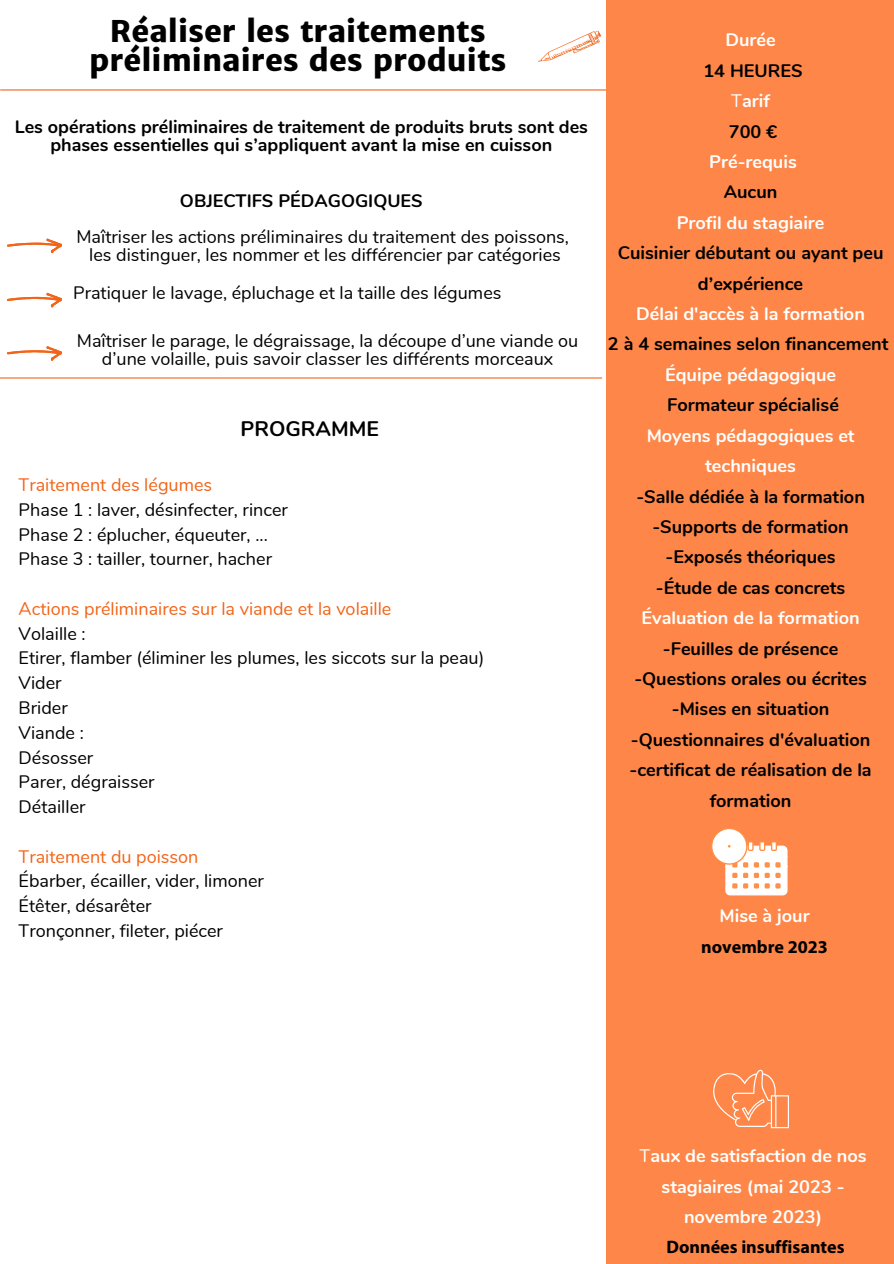
<style>
.page{position:relative;width:894px;height:1264px;background:#fff}
.page>*{position:absolute;margin:0;border:0;box-sizing:border-box;transform-origin:0 0}
.t1{font:800 30px/29.2px "Merriweather Sans";color:#000;text-align:center}
.t2{font:700 21px "Nunito";color:#000}
.t3{font:700 18.15px/30.5px "Nunito";color:#000;text-align:center}
.t4{font:700 18.15px/30.5px "Nunito";color:#fff;text-align:center}
.t5{font:700 18.15px "Myriad Pro";color:#000}
.t6{font:18px/24.8px "Nunito";color:#000}
.t7{font:700 18px/18px "Nunito";color:#000;text-align:center}
.t8{font:18px "Nunito";color:#f26419}
.s1{font-weight:400;color:#fff}
.s2{color:#fff}
.s3{font-weight:400}
</style>
<div class="page">
<hr style="left:1px;top:89px;width:892px;height:1px;background:#f26419">
<svg style="left:7px;top:238px;width:55px;height:15px"></svg>
<hr style="left:0;top:377px;width:601px;height:1px;background:#f26419">
<div style="left:606px;top:0;width:287px;height:1263px;background:#fd8648"></div>
<svg style="left:538px;top:31px;width:63px;height:31px"></svg>
<svg style="left:7px;top:346px;width:55px;height:15px"></svg>
<svg style="left:7px;top:293px;width:55px;height:14px"></svg>
<svg style="left:711px;top:828px;width:76px;height:67px"></svg>
<svg style="left:713px;top:1069px;width:75px;height:59px"></svg>
<h1 class="t1" style="left:89px;top:16px;width:419px">Réaliser les traitements préliminaires des produits</h1>
<p class="t7" style="left:15px;top:118px;width:574px">Les opérations préliminaires de traitement de produits bruts sont des phases essentielles qui s’appliquent avant la mise en cuisson</p>
<p class="t7" style="left:180px;top:192px;width:244px">OBJECTIFS PÉDAGOGIQUES</p>
<p class="t6" style="left:76px;top:228px;width:494px;line-height:18px;text-align:center">Maîtriser les actions préliminaires du traitement des poissons, les distinguer, les nommer et les différencier par catégories</p>
<p class="t6" style="left:73px;top:281px;width:430px">Pratiquer le lavage, épluchage et la taille des légumes</p>
<p class="t6" style="left:77px;top:332px;width:503px;line-height:18px;text-align:center">Maîtriser le parage, le dégraissage, la découpe d’une viande ou d’une volaille, puis savoir classer les différents morceaux</p>
<p class="t2" style="left:240px;top:414px;width:140px">PROGRAMME</p>
<p class="t8" style="left:19px;top:473px;width:195px">Traitement des légumes</p>
<p class="t6" style="left:19px;top:497px;width:271px">Phase 1 : laver, désinfecter, rincer<br>Phase 2 : éplucher, équeuter, ...<br>Phase 3 : tailler, tourner, hacher</p>
<p class="t8" style="left:19px;top:596px;width:374px">Actions préliminaires sur la viande et la volaille</p>
<p class="t6" style="left:19px;top:621px;width:467px">Volaille :<br>Etirer, flamber (éliminer les plumes, les siccots sur la peau)<br>Vider<br>Brider<br>Viande :<br>Désosser<br>Parer, dégraisser<br>Détailler</p>
<p class="t8" style="left:19px;top:844px;width:181px">Traitement du poisson</p>
<p class="t6" style="left:19px;top:869px;width:247px">Ébarber, écailler, vider, limoner<br>Étêter, dé sarêter<br>Tronçonner, fileter, piécer</p>
<p class="t4" style="left:725px;top:25px;width:52px">Durée</p>
<p class="t3" style="left:703px;top:56px;width:101px">14 HEURES<br><span class="s1">T</span><span class="s2">arif<br></span>700 €</p>
<p class="t4" style="left:709px;top:147px;width:89px">Pré-requis</p>
<p class="t3" style="left:723px;top:177px;width:55px">Aucun</p>
<p class="t4" style="left:676px;top:207px;width:149px">Profil du stagiaire</p>
<p class="t3" style="left:617px;top:238px;width:267px">Cuisinier débutant ou ayant peu d’expérience</p>
<p class="t4" style="left:636px;top:299px;width:230px">Délai d'accès à la formation</p>
<p class="t3" style="left:607px;top:329px;width:282px">2 à 4 semaines selon financement</p>
<p class="t4" style="left:665px;top:359px;width:172px">Équipe pédagogique</p>
<p class="t3" style="left:667px;top:390px;width:173px">Formateur spécialisé</p>
<p class="t4" style="left:646px;top:420px;width:209px">Moyens pédagogiques et techniques</p>
<p class="t3" style="left:636px;top:481px;width:230px">-Salle dédiée à la formation -Supports de formation -Exposés théoriques -Étude de cas concrets</p>
<p class="t4" style="left:641px;top:603px;width:220px">Évaluation de la formation</p>
<p class="t3" style="left:629px;top:633px;width:243px">-Feuilles de présence -Questions orales ou écrites -Mises en situation -Questionnaires d'évaluation -certificat de réalisation de la formation</p>
<p class="t4" style="left:719px;top:901px;width:92px">Mise à jour</p>
<p class="t5" style="left:701px;top:935px;width:128px">novembre 2023</p>
<p class="t4" style="left:639px;top:1140px;width:228px"><span class="s3">T</span>aux de satisfaction de nos stagiaires (mai 2023 - novembre 2023)</p>
<p class="t5" style="left:666px;top:1235px;width:180px">Données insuffisantes</p>
</div>
